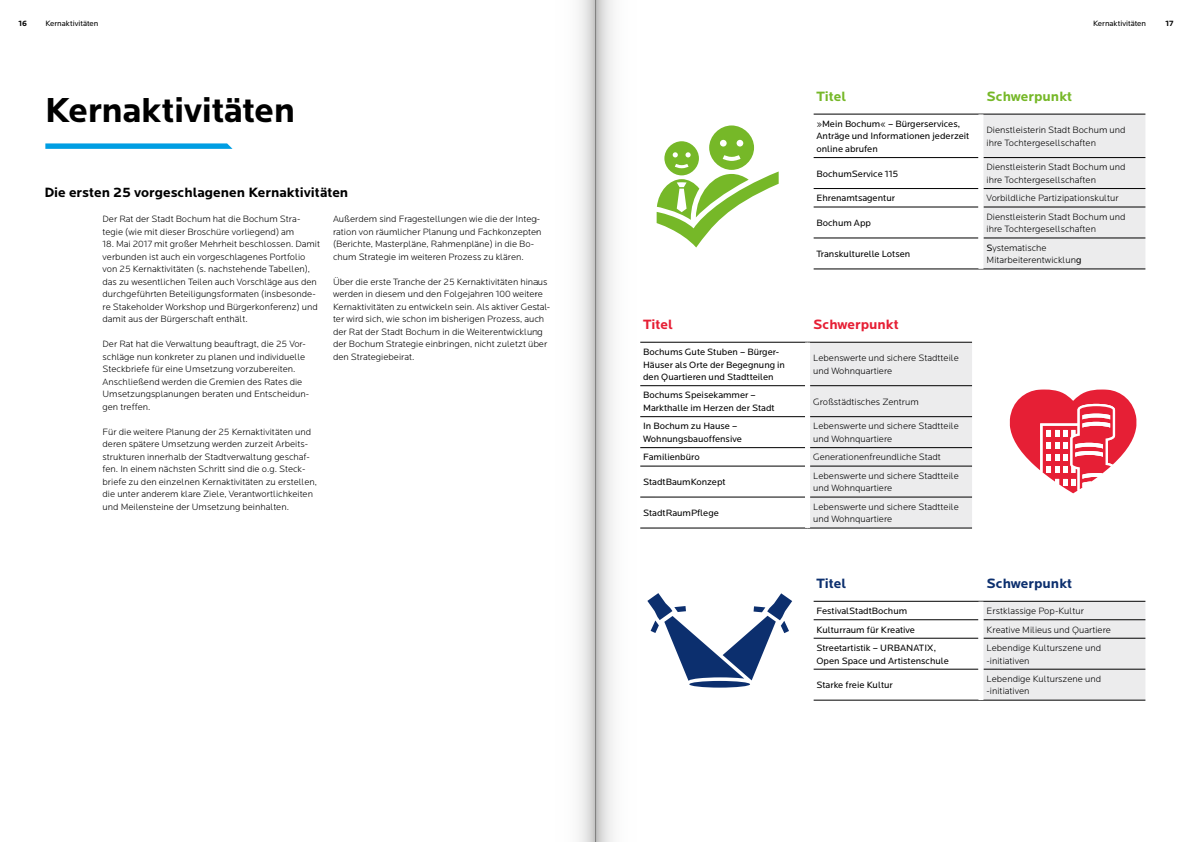
<style>
.page{position:relative;width:1191px;height:842px;background:#fff}
.page>*{position:absolute;margin:0;border:0;box-sizing:border-box;transform-origin:0 0}
.t1{font:700 36px "Locator";letter-spacing:-.015em;color:#000}
.t2{font:700 14px "Locator";color:#000}
.t3{font:700 14px "Locator";color:#76b828}
.t4{font:700 14px "Locator";color:#0c2f6e}
.t5{font:700 14px "Locator";color:#e61f35}
.t6{font:300 9.5px/12.5px "Locator";color:#000}
.t7{font:9.5px/12.5px "Locator";color:#000}
.t8{font:8px "Locator";color:#000}
.t9{font:700 8px "Locator";color:#000}
.s1{font-weight:400}
</style>
<div class="page">
<svg style="left:45px;top:143px;width:187px;height:6px"></svg>
<svg style="left:656px;top:125px;width:122px;height:122px"></svg>
<div style="left:983px;top:115px;width:162px;height:154px;background:#ececed"></div>
<hr style="left:813px;top:157px;width:165px;height:1px;background:#000">
<hr style="left:983px;top:157px;width:162px;height:1px;background:#000">
<hr style="left:813px;top:188px;width:165px;height:1px;background:#000">
<hr style="left:983px;top:188px;width:162px;height:1px;background:#000">
<hr style="left:813px;top:207px;width:165px;height:1px;background:#000">
<hr style="left:983px;top:207px;width:162px;height:1px;background:#000">
<hr style="left:813px;top:238px;width:165px;height:1px;background:#000">
<hr style="left:983px;top:238px;width:162px;height:1px;background:#000">
<hr style="left:813px;top:269px;width:168px;height:1px;background:#000">
<hr style="left:981px;top:269px;width:164px;height:1px;background:#000">
<hr style="left:813px;top:114px;width:168px;height:1px;background:#000">
<hr style="left:981px;top:114px;width:164px;height:1px;background:#000">
<div style="left:978px;top:114px;width:5px;height:44px;background:#fff"></div>
<div style="left:983px;top:602px;width:162px;height:98px;background:#ececed"></div>
<hr style="left:813px;top:620px;width:165px;height:1px;background:#000">
<hr style="left:983px;top:620px;width:162px;height:1px;background:#000">
<hr style="left:813px;top:638px;width:165px;height:1px;background:#000">
<hr style="left:983px;top:638px;width:162px;height:1px;background:#000">
<hr style="left:813px;top:669px;width:165px;height:1px;background:#000">
<hr style="left:983px;top:669px;width:162px;height:1px;background:#000">
<hr style="left:813px;top:700px;width:168px;height:1px;background:#000">
<hr style="left:981px;top:700px;width:164px;height:1px;background:#000">
<hr style="left:813px;top:601px;width:168px;height:1px;background:#000">
<hr style="left:981px;top:601px;width:164px;height:1px;background:#000">
<div style="left:810px;top:343px;width:162px;height:185px;background:#ececed"></div>
<hr style="left:640px;top:385px;width:165px;height:1px;background:#000">
<hr style="left:810px;top:385px;width:162px;height:1px;background:#000">
<hr style="left:640px;top:416px;width:165px;height:1px;background:#000">
<hr style="left:810px;top:416px;width:162px;height:1px;background:#000">
<hr style="left:640px;top:447px;width:165px;height:1px;background:#000">
<hr style="left:810px;top:447px;width:162px;height:1px;background:#000">
<hr style="left:640px;top:466px;width:165px;height:1px;background:#000">
<hr style="left:810px;top:466px;width:162px;height:1px;background:#000">
<hr style="left:640px;top:497px;width:165px;height:1px;background:#000">
<hr style="left:810px;top:497px;width:162px;height:1px;background:#000">
<hr style="left:640px;top:528px;width:167px;height:1px;background:#000">
<hr style="left:807px;top:528px;width:165px;height:1px;background:#000">
<hr style="left:640px;top:342px;width:167px;height:1px;background:#000">
<hr style="left:807px;top:342px;width:165px;height:1px;background:#000">
<svg style="left:1010px;top:389px;width:126px;height:104px"></svg>
<div style="left:689px;top:681px;width:61px;height:7px;background:#0c2f6e;border-radius:50%"></div>
<svg style="left:654px;top:593px;width:138px;height:88px"></svg>
<svg style="left:595px;top:0;width:59px;height:842px"></svg>
<svg style="left:579px;top:0;width:16px;height:842px"></svg>
<p class="t9" style="left:19px;top:19px;width:10px">16</p>
<p class="t8" style="left:45px;top:19px;width:55px">Kernaktivitäten</p>
<p class="t8" style="left:1093px;top:19px;width:55px">Kernaktivitäten</p>
<p class="t9" style="left:1165px;top:19px;width:10px">17</p>
<h1 class="t1" style="left:45px;top:89px;width:252px">Kernaktivitäten</h1>
<h2 class="t2" style="left:44px;top:184px;width:305px">Die ersten 25 vorgeschlagenen Kernaktivitäten</h2>
<p class="t6" style="left:103px;top:213px;width:199px">Der Rat der Stadt Bochum hat die Bochum Stra&shy;tegie (wie mit dieser Broschüre vorliegend) am</p>
<p class="t6" style="left:103px;top:238px;width:219px">18. Mai 2017 mit großer Mehrheit beschlossen. Damit verbunden ist auch ein vorgeschlagenes Portfolio von 25 Kernaktivitäten (s. nachstehende Tabellen), das zu wesentlichen Teilen auch Vorschläge aus den durchgeführten Beteiligungsformaten (insbesonde&shy;re Stakeholder Workshop und Bürgerkonferenz) und damit aus der Bürgerschaft enthält.</p>
<p class="t6" style="left:103px;top:338px;width:208px">Der Rat hat die Verwaltung beauftragt, die 25 Vor&shy;schläge nun konkreter zu planen und individuelle Steckbriefe für eine Umsetzung vorzubereiten.<br>Anschließend werden die Gremien des Rates die Umsetzungsplanungen beraten und Entscheidun&shy;gen treffen.</p>
<p class="t6" style="left:103px;top:425px;width:216px">Für die weitere Planung der 25 Kernaktivitäten und deren spätere Umsetzung werden zurzeit Arbeits&shy;strukturen innerhalb der Stadtverwaltung geschaf&shy;fen. In einem nächsten Schritt sind die o.g. Steck&shy;briefe zu den einzelnen Kernaktivitäten zu erstellen, die unter anderem klare Ziele, Verantwortlichkeiten und Meilensteine der Umsetzung beinhalten.</p>
<p class="t6" style="left:333px;top:213px;width:210px">Außerdem sind Fragestellungen wie die der Integ&shy;ration von räumlicher Planung und Fachkonzepten (Berichte, Masterpläne, Rahmenpläne) in die Bo&shy;chum Strategie im weiteren Prozess zu klären.</p>
<p class="t6" style="left:333px;top:275px;width:219px">Über die erste Tranche der 25 Kernaktivitäten hinaus werden in diesem und den Folgejahren 100 weitere Kernaktivitäten zu entwickeln sein. Als aktiver Gestal&shy;ter wird sich, wie schon im bisherigen Prozess, auch der Rat der Stadt Bochum in die Weiterentwicklung der Bochum Strategie einbringen, nicht zuletzt über den Strategiebeirat.</p>
<h2 class="t3" style="left:816px;top:88px;width:31px">Titel</h2>
<h2 class="t3" style="left:986px;top:88px;width:87px">Schwerpunkt</h2>
<p class="t7" style="left:816px;top:118px;width:154px">»Mein Bochum« – Bürgerservices,<br>Anträge und Informationen jederzeit online abrufen</p>
<p class="t6" style="left:986px;top:124px;width:140px">Dienstleisterin Stadt Bochum und ihre Tochtergesellschaften</p>
<p class="t7" style="left:816px;top:167px;width:83px">BochumService 115</p>
<p class="t6" style="left:986px;top:161px;width:140px">Dienstleisterin Stadt Bochum und ihre Tochtergesellschaften</p>
<p class="t7" style="left:816px;top:192px;width:80px">Ehrenamtsagentur</p>
<p class="t6" style="left:986px;top:192px;width:134px">Vorbildliche Partizipationskultur</p>
<p class="t7" style="left:816px;top:217px;width:56px">Bochum App</p>
<p class="t6" style="left:986px;top:210px;width:140px">Dienstleisterin Stadt Bochum und ihre Tochtergesellschaften</p>
<p class="t7" style="left:816px;top:248px;width:95px">Transkulturelle Lotsen</p>
<p class="t6" style="left:986px;top:241px;width:96px"><span class="s1">S</span>ystematische<br>Mitarbeiterentwicklun<span class="s1">g</span></p>
<h2 class="t5" style="left:643px;top:316px;width:31px">Titel</h2>
<h2 class="t5" style="left:813px;top:316px;width:87px">Schwerpunkt</h2>
<p class="t7" style="left:643px;top:346px;width:143px">Bochums Gute Stuben – Bürger-<br>Häuser als Orte der Begegnung in den Quartieren und Stadtteilen</p>
<p class="t6" style="left:813px;top:352px;width:147px">Lebenswerte und sichere Stadtteile und Wohnquartiere</p>
<p class="t7" style="left:643px;top:389px;width:133px">Bochums Speisekammer –<br>Markthalle im Herzen der Stadt</p>
<p class="t6" style="left:813px;top:395px;width:107px">Großstädtisches Zentrum</p>
<p class="t7" style="left:643px;top:420px;width:100px">In Bochum zu Hause –<br>Wohnungsbauoffensive</p>
<p class="t6" style="left:813px;top:420px;width:147px">Lebenswerte und sichere Stadtteile und Wohnquartiere</p>
<p class="t7" style="left:643px;top:451px;width:58px">Familienbüro</p>
<p class="t6" style="left:813px;top:451px;width:129px">Generationenfreundliche Stadt</p>
<p class="t7" style="left:643px;top:476px;width:84px">StadtBaumKonzept</p>
<p class="t6" style="left:813px;top:469px;width:147px">Lebenswerte und sichere Stadtteile und Wohnquartiere</p>
<p class="t7" style="left:643px;top:507px;width:77px">StadtRaumPflege</p>
<p class="t6" style="left:813px;top:500px;width:147px">Lebenswerte und sichere Stadtteile und Wohnquartiere</p>
<h2 class="t4" style="left:816px;top:575px;width:31px">Titel</h2>
<h2 class="t4" style="left:986px;top:575px;width:87px">Schwerpunkt</h2>
<p class="t7" style="left:816px;top:605px;width:92px">FestivalStadtBochum</p>
<p class="t6" style="left:986px;top:605px;width:99px">Erstklassige Pop-Kultur</p>
<p class="t7" style="left:816px;top:623px;width:100px">Kulturraum für Kreative</p>
<p class="t6" style="left:986px;top:623px;width:126px">Kreative Milieus und Quartiere</p>
<p class="t7" style="left:816px;top:642px;width:134px">Streetartistik – URBANATIX,<br>Open Space und Artistenschule</p>
<p class="t6" style="left:986px;top:642px;width:116px">Lebendige Kulturszene und -initiativen</p>
<p class="t7" style="left:816px;top:679px;width:78px">Starke freie Kultur</p>
<p class="t6" style="left:986px;top:672px;width:116px">Lebendige Kulturszene und -initiativen</p>
</div>
